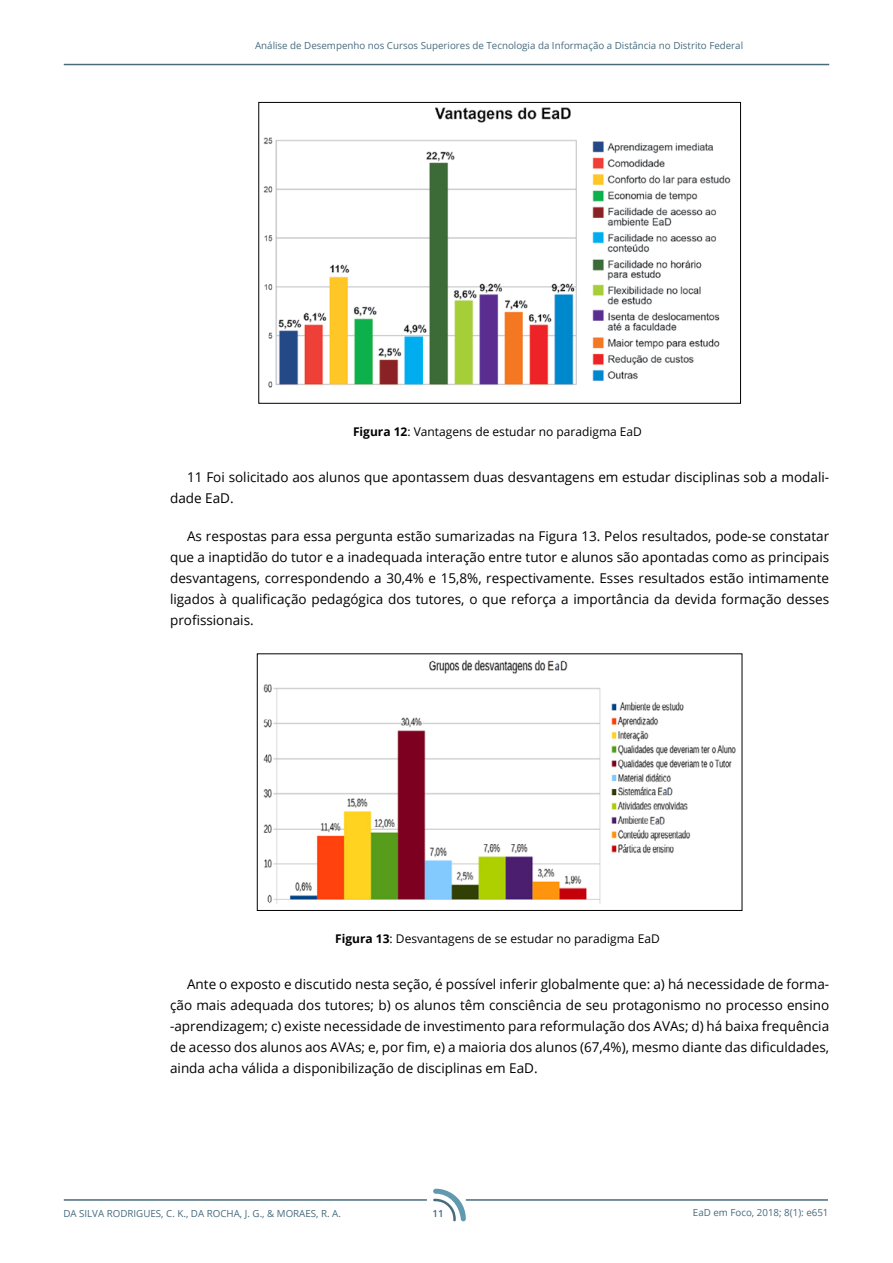
<style>
.page{position:relative;width:893px;height:1263px;background:#fff}
.page>*{position:absolute;margin:0;border:0;box-sizing:border-box;transform-origin:0 0}
.t1{font:13.5px/21px "Open Sans";color:#000;text-align:justify}
.t2{font:12px "Open Sans";color:#000}
.t3{font:9.75px "Open Sans";color:#486b7e}
.t4{font:600 9.75px "Open Sans";color:#486b7e}
.s1{font-weight:700}
</style>
<div class="page">
<hr style="left:64px;top:64px;width:765px;height:1px;background:#486b7e">
<hr style="left:466px;top:1199px;width:362px;height:2px;background:#486b7e">
<svg style="left:433px;top:1189px;width:33px;height:32px"></svg>
<hr style="left:64px;top:1199px;width:363px;height:2px;background:#486b7e">
<img style="left:263px;top:107px;width:468px;height:281px">
<div style="left:258px;top:102px;width:483px;height:302px;border:1px solid #000"></div>
<img style="left:263px;top:660px;width:473px;height:244px">
<div style="left:257px;top:653px;width:485px;height:258px;border:1px solid #000"></div>
<p class="t3" style="left:255px;top:39px;width:489px">Análise de Desempenho nos Cursos Superiores de Tecnologia da Informação a Distância no Distrito Federal</p>
<p class="t2" style="left:353px;top:423px;width:291px"><span class="s1">Figura 12</span>: Vantagens de estudar no paradigma EaD</p>
<p class="t1" style="left:170px;top:466px;width:661px;text-indent:17px">11 Foi solicitado aos alunos que apontassem duas desvantagens em estudar disciplinas sob a modali&shy;dade EaD.</p>
<p class="t1" style="left:170px;top:525px;width:661px;text-indent:17px">As respostas para essa pergunta estão sumarizadas na Figura 13. Pelos resultados, pode-se constatar que a inaptidão do tutor e a inadequada interação entre tutor e alunos são apontadas como as principais desvantagens, correspondendo a 30,4% e 15,8%, respectivamente. Esses resultados estão intimamente ligados à qualificação pedagógica dos tutores, o que reforça a importância da devida formação desses profissionais.</p>
<p class="t2" style="left:335px;top:930px;width:326px"><span class="s1">Figura 13</span>: Desvantagens de se estudar no paradigma EaD</p>
<p class="t1" style="left:170px;top:973px;width:661px;text-indent:17px">Ante o exposto e discutido nesta seção, é possível inferir globalmente que: a) há necessidade de forma&shy;ção mais adequada dos tutores; b) os alunos têm consciência de seu protagonismo no processo ensino -aprendizagem; c) existe necessidade de investimento para reformulação dos AVAs; d) há baixa frequência de acesso dos alunos aos AVAs; e, por fim, e) a maioria dos alunos (67,4%), mesmo diante das dificuldades, ainda acha válida a disponibilização de disciplinas em EaD.</p>
<p class="t3" style="left:63px;top:1206px;width:279px">da Si lva Rodri gues, C. K., da Rocha, J. G., &amp; Moraes, R. A.</p>
<p class="t3" style="left:693px;top:1206px;width:137px">EaD em Foco, 2018; 8(1): e651</p>
<p class="t4" style="left:432px;top:1207px;width:13px">11</p>
</div>
